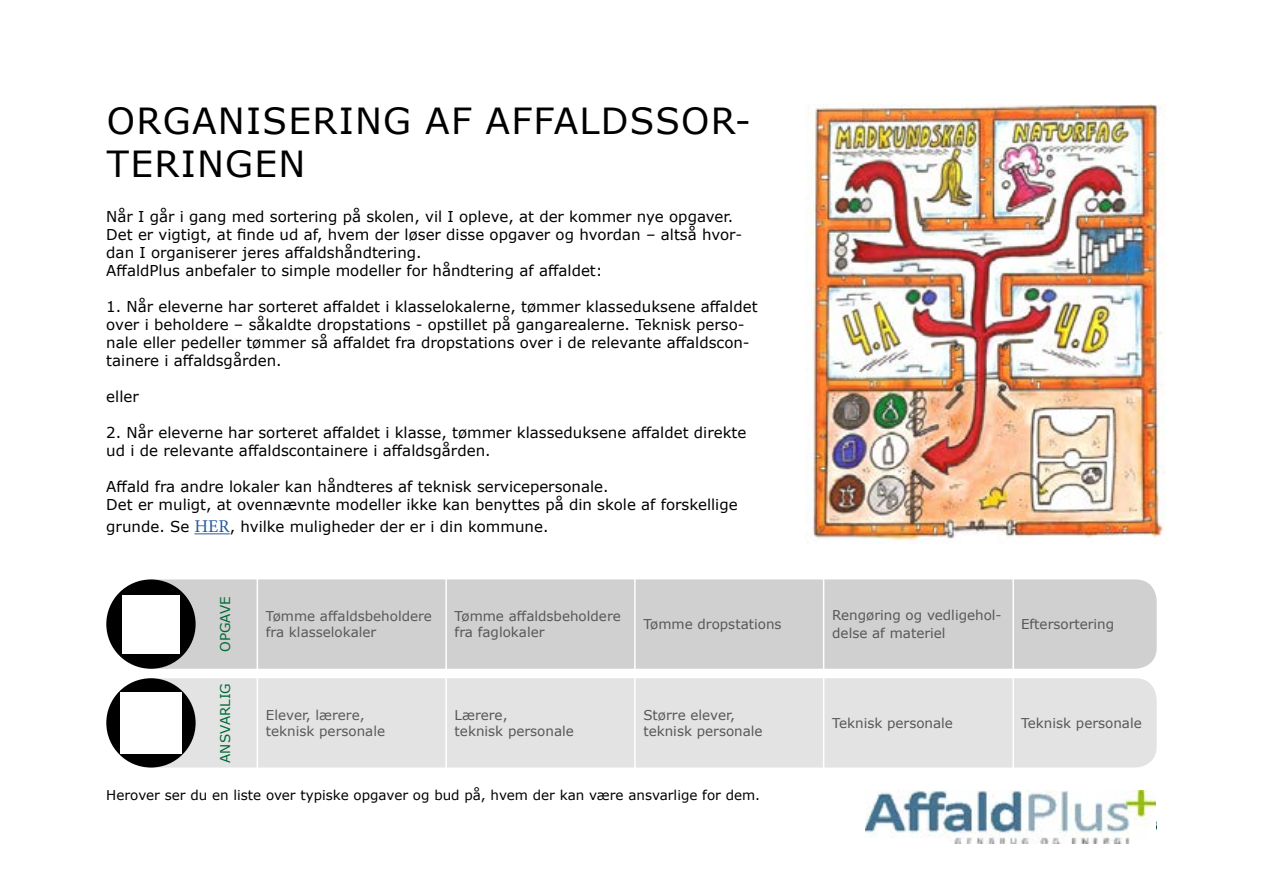
<style>
.page{position:relative;width:1263px;height:893px;background:#fff}
.page>*{position:absolute;margin:0;border:0;box-sizing:border-box;transform-origin:0 0}
.t1{font:36px/43.2px "Verdana";letter-spacing:.035em;color:#000}
.t2{font:15px/18px "Verdana";color:#000}
.t3{font:13.5px/16.2px "Verdana";color:#575756}
.t4{font:13.5px "Verdana";color:#000}
.t5{font:13.5px/16.2px "Verdana";color:#58595b}
.t6{font:13.5px "Verdana";color:#006935}
.s1{font-family:"Minion Pro";font-size:18px;color:#275b9b}
</style>
<div class="page">
<hr style="left:195px;top:533px;width:35px;height:1px;background:#275b9b">
<div style="left:158px;top:579px;width:999px;height:90px;background:#d0d0d0"></div>
<div style="left:158px;top:678px;width:999px;height:89px;background:#e3e3e3"></div>
<div style="left:106px;top:579px;width:90px;height:90px;background:#000;border-radius:50%"></div>
<div style="left:122px;top:595px;width:58px;height:58px;background:#fff"></div>
<div style="left:106px;top:678px;width:90px;height:89px;background:#000;border-radius:50%"></div>
<div style="left:121px;top:692px;width:60px;height:61px;background:#fff"></div>
<hr style="left:257px;top:566px;width:1px;height:231px;background:#fff">
<hr style="left:445px;top:566px;width:2px;height:231px;background:#fff">
<hr style="left:634px;top:566px;width:2px;height:231px;background:#fff">
<hr style="left:823px;top:566px;width:1px;height:231px;background:#fff">
<hr style="left:1012px;top:566px;width:2px;height:231px;background:#fff">
<img style="left:807px;top:104px;width:358px;height:437px">
<img style="left:865px;top:790px;width:291px;height:54px">
<h1 class="t1" style="left:107px;top:99px;width:646px">ORGANISERING AF AFFALDSSOR-<br>TERINGEN</h1>
<p class="t2" style="left:106px;top:208px;width:637px">Når I går i gang med sortering på skolen, vil I opleve, at der kommer nye opgaver.<br>Det er vigtigt, at finde ud af, hvem der løser disse opgaver og hvordan – altså hvor&shy;dan I organiserer jeres affaldshåndtering.<br>AffaldPlus anbefaler to simple modeller for håndtering af affaldet:</p>
<p class="t2" style="left:106px;top:298px;width:653px">1. Når eleverne har sorteret affaldet i klasselokalerne, tømmer klasseduksene affaldet over i beholdere – såkaldte dropstations - opstillet på gangarealerne. Teknisk perso&shy;nale eller pedeller tømmer så affaldet fra dropstations over i de relevante affaldscon&shy;tainere i affaldsgården.</p>
<p class="t2" style="left:106px;top:388px;width:34px">eller</p>
<p class="t2" style="left:106px;top:424px;width:642px">2. Når eleverne har sorteret affaldet i klasse, tømmer klasseduksene affaldet direkte ud i de relevante affaldscontainere i affaldsgården.</p>
<p class="t2" style="left:106px;top:478px;width:633px">Affald fra andre lokaler kan håndteres af teknisk servicepersonale.<br>Det er muligt, at ovennævnte modeller ikke kan benyttes på din skole af forskellige</p>
<p class="t2" style="left:106px;top:517px;width:444px">grunde. Se <span class="s1">HER</span>, hvilke muligheder der er i din kommune.</p>
<p class="t6" style="left:216px;top:652px;width:57px;rotate:-90deg">OPGAVE</p>
<p class="t6" style="left:216px;top:763px;width:81px;rotate:-90deg">ANSVARLIG</p>
<p class="t4" style="left:106px;top:786px;width:655px">Herover ser du en liste over typiske opgaver og bud på, hvem der kan være ansvarlige for dem.</p>
<p class="t5" style="left:266px;top:608px;width:168px">Tømme affaldsbeholdere fra klasselokaler</p>
<p class="t3" style="left:455px;top:608px;width:168px">Tømme affaldsbeholdere fra faglokaler</p>
<p class="t3" style="left:643px;top:616px;width:140px">Tømme dropstations</p>
<p class="t3" style="left:832px;top:606px;width:171px;line-height:18px">Rengøring og vedligehol&shy;delse af materiel</p>
<p class="t3" style="left:1021px;top:616px;width:95px">Eftersortering</p>
<p class="t5" style="left:266px;top:707px;width:121px">Elever, lærere, teknisk personale</p>
<p class="t3" style="left:455px;top:707px;width:121px">Lærere,<br>teknisk personale</p>
<p class="t3" style="left:643px;top:707px;width:121px">Større elever, teknisk personale</p>
<p class="t3" style="left:832px;top:715px;width:122px">Teknisk personale</p>
<p class="t3" style="left:1021px;top:715px;width:122px">Teknisk personale</p>
</div>
